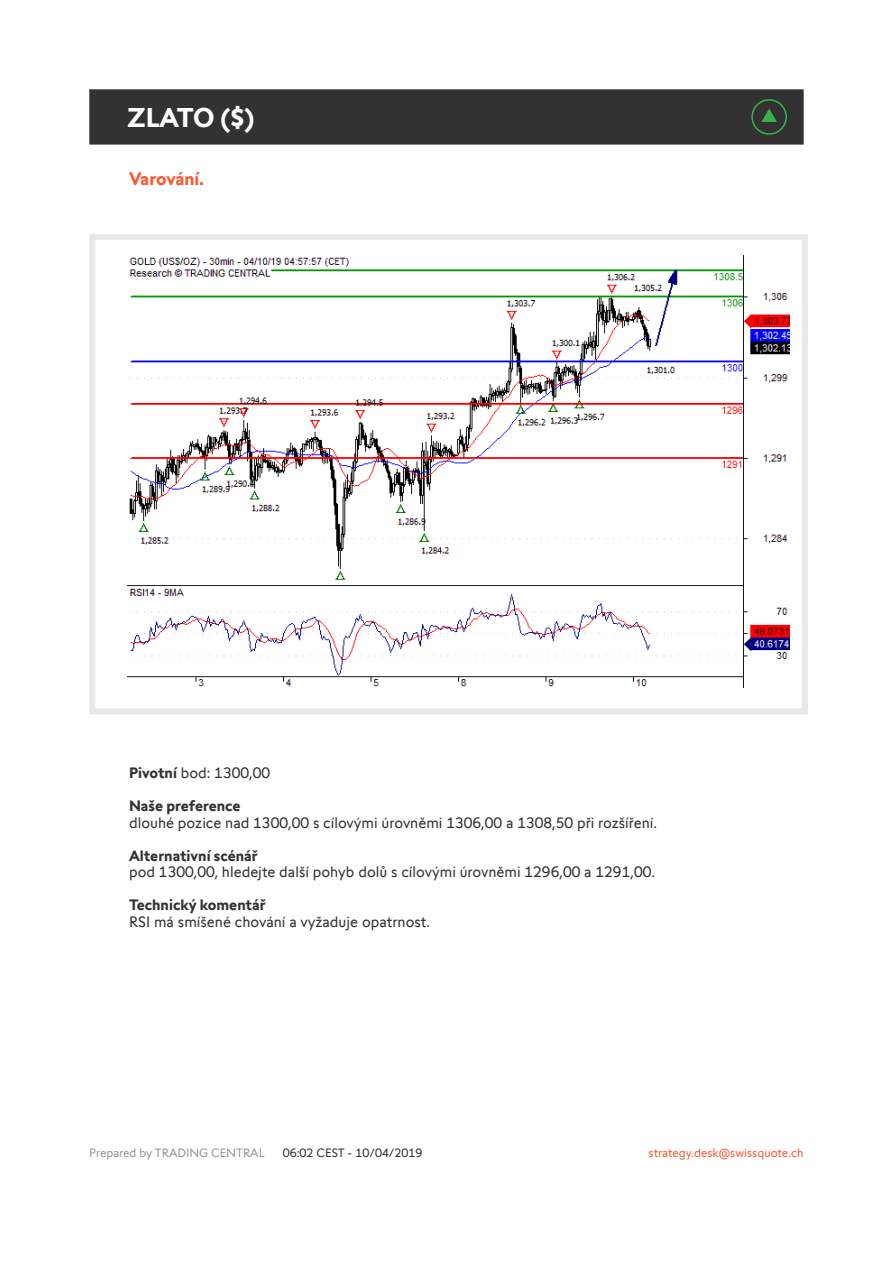
<style>
.page{position:relative;width:893px;height:1263px;background:#fff}
.page>*{position:absolute;margin:0;border:0;box-sizing:border-box;transform-origin:0 0}
.t1{font:700 27px "Swissquote CT";letter-spacing:-.015em;color:#fff}
.t2{font:700 18px "Swissquote CT";letter-spacing:-.005em;color:#fa5b35}
.t3{font:15px "Swissquote CT";color:#323232}
.t4{font:700 15px "Swissquote CT";color:#323232}
.t5{font:12px "Swissquote CT";color:#fa5b35}
.t6{font:12px "Swissquote CT";color:#939598}
.t7{font:12px "Swissquote CT";color:#323232}
.s1{font-weight:700}
</style>
<div class="page">
<div style="left:89px;top:234px;width:719px;height:480px;border:6px solid #e9e8e7"></div>
<div style="left:89px;top:89px;width:715px;height:56px;background:#323232;border:2px solid #323232"></div>
<img style="left:128px;top:255px;width:661px;height:432px">
<svg style="left:751px;top:99px;width:36px;height:36px"></svg>
<h1 class="t1" style="left:128px;top:101px;width:128px">ZLATO ($)</h1>
<p class="t2" style="left:129px;top:168px;width:77px">Varování.</p>
<p class="t3" style="left:129px;top:764px;width:143px"><span class="s1">Pivotní</span> bod: 1300,00</p>
<p class="t4" style="left:129px;top:797px;width:113px">Naše preference</p>
<p class="t3" style="left:129px;top:814px;width:530px">dlouhé pozice nad 1300,00 s cílovými úrovněmi 1306,00 a 1308,50 při rozšíření.</p>
<p class="t4" style="left:129px;top:846px;width:130px">Alternativní scénář</p>
<p class="t3" style="left:129px;top:863px;width:528px">pod 1300,00, hledejte další pohyb dolů s cílovými úrovněmi 1296,00 a 1291,00.</p>
<p class="t4" style="left:129px;top:896px;width:138px">Technický komentář</p>
<p class="t3" style="left:129px;top:913px;width:303px">RSI má smíšené chování a vyžaduje opatrnost.</p>
<p class="t6" style="left:89px;top:1145px;width:177px">Prepared by TRADING CENTRAL</p>
<p class="t7" style="left:283px;top:1145px;width:141px">06:02 CEST - 10/04/2019</p>
<p class="t5" style="left:649px;top:1145px;width:157px">strategy.desk@swissquote.ch</p>
</div>
